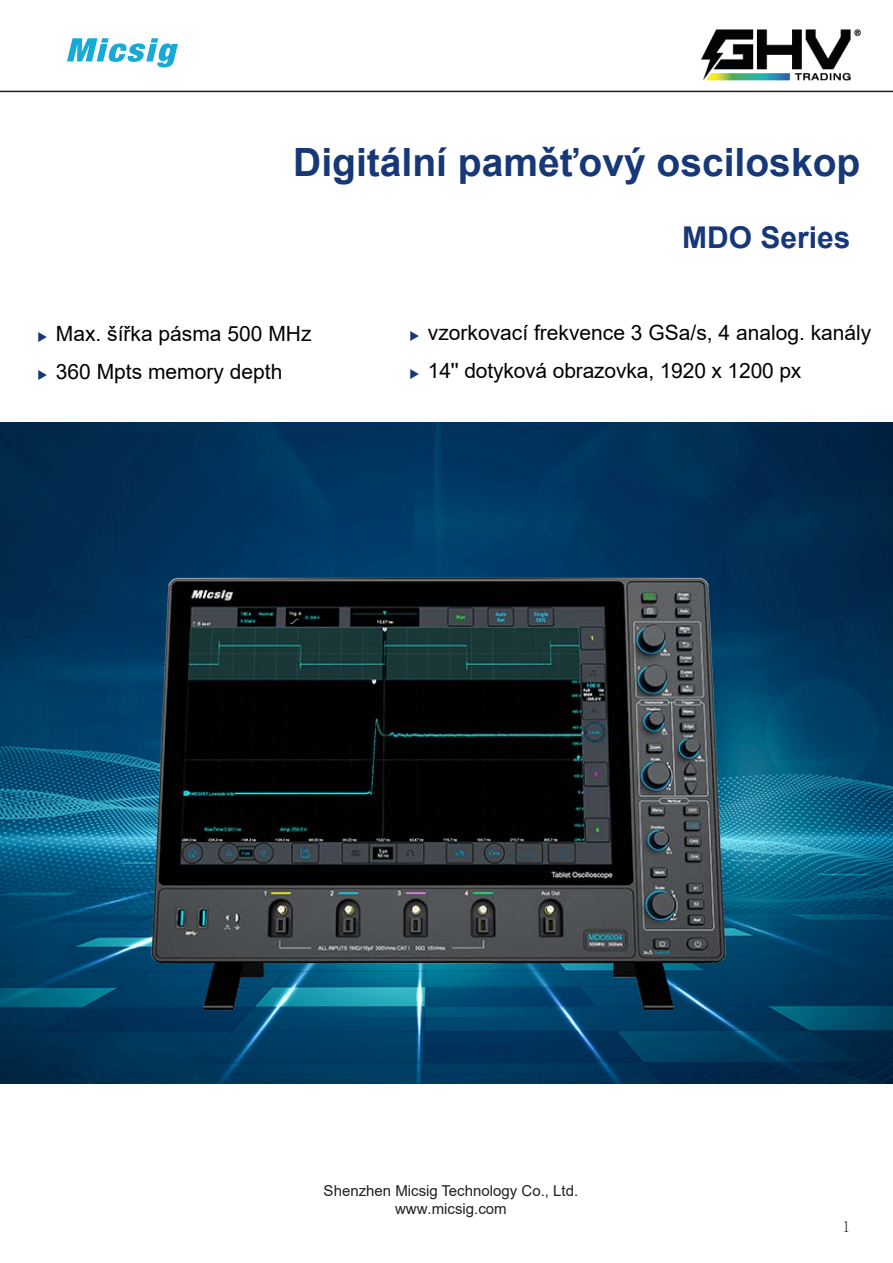
<style>
.page{position:relative;width:893px;height:1263px;background:#fff}
.page>*{position:absolute;margin:0;border:0;box-sizing:border-box;transform-origin:0 0}
.t1{font:700 39px "Arial";color:#173878}
.t2{font:700 30px "Arial";color:#173878}
.t3{font:21px/37.5px "Arial";color:#030303}
.t4{font:300 18px "Adobe Song Std";color:#231f20}
.t5{font:15px/18px "Arial";color:#231f20;text-align:center}
.s1{font-family:"Source Han Sans CN";font-size:10.5px;color:#173878}
</style>
<div class="page">
<img style="left:0;top:422px;width:893px;height:661px">
<svg style="left:67px;top:38px;width:111px;height:29px"></svg>
<img style="left:124px;top:498px;width:629px;height:586px">
<hr style="left:0;top:91px;width:893px;height:1px;background:#231f20">
<img style="left:702px;top:29px;width:158px;height:52px">
<h1 class="t1" style="left:293px;top:135px;width:569px">Digitální paměťový osciloskop</h1>
<p class="t3" style="left:37px;top:315px;width:276px"><span class="s1">▶</span> Max. šířka pásma 500 MHz <span class="s1">▶</span> 360 Mpts memory depth</p>
<h2 class="t2" style="left:682px;top:216px;width:170px">MDO Series</h2>
<p class="t3" style="left:409px;top:314px;width:464px"><span class="s1">▶</span> vzorkovací frekvence 3 GSa/s, 4 analog. kanály <span class="s1">▶</span> 14'' dotyková obrazovka, 1920 x 1200 px</p>
<p class="t5" style="left:324px;top:1182px;width:256px">Shenzhen Micsig Technology Co., Ltd. www.micsig.com</p>
<p class="t4" style="left:842px;top:1216px;width:10px">1</p>
</div>
